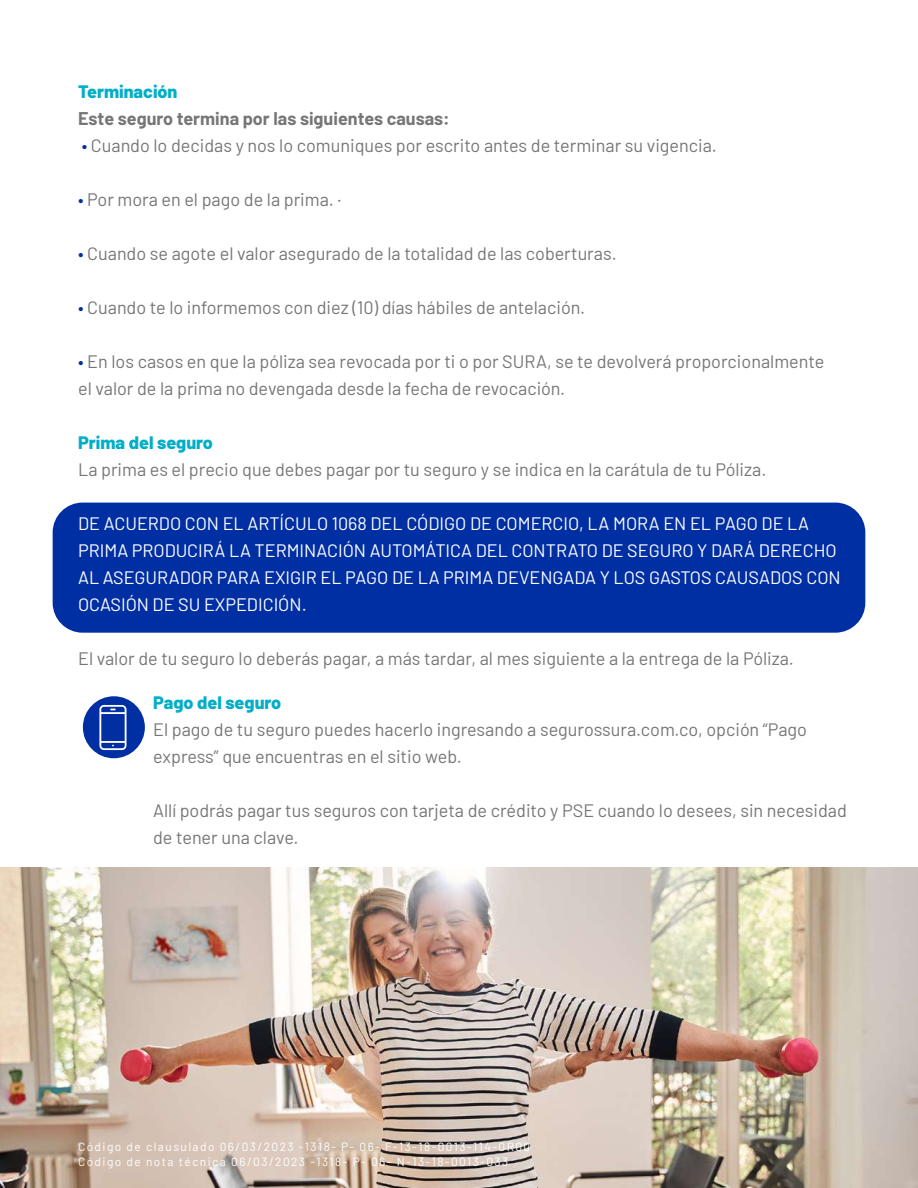
<style>
.page{position:relative;width:918px;height:1188px;background:#fff}
.page>*{position:absolute;margin:0;border:0;box-sizing:border-box;transform-origin:0 0}
.t1{font:18px/27px "Barlow";color:#767676}
.t2{font:18px/27px "Barlow";color:#fff}
.t3{font:700 18px "Barlow";color:#767676}
.t4{font:800 18px "Barlow";color:#00aec8}
.t5{font:12px/15.3px "Barlow";letter-spacing:.12em;color:#fff}
.s1{color:#002fa3}
</style>
<div class="page">
<div style="left:53px;top:503px;width:812px;height:130px;background:#002fa4;border-radius:30px"></div>
<div style="left:83px;top:696px;width:62px;height:62px;background:#002fa4;border-radius:50%"></div>
<svg style="left:99px;top:705px;width:28px;height:45px"></svg>
<img style="left:0;top:868px;width:918px;height:320px">
<p class="t4" style="left:78px;top:78px;width:101px">Terminación</p>
<p class="t3" style="left:78px;top:105px;width:373px">Este seguro termina por las siguientes causas:</p>
<p class="t1" style="left:82px;top:130px;width:637px"><span class="s1">•</span> Cuando lo decidas y nos lo comuniques por escrito antes de terminar su vigencia.</p>
<p class="t1" style="left:78px;top:184px;width:265px"><span class="s1">•</span> Por mora en el pago de la prima. ·</p>
<p class="t1" style="left:78px;top:238px;width:540px"><span class="s1">•</span> Cuando se agote el valor asegurado de la totalidad de las coberturas.</p>
<p class="t1" style="left:78px;top:292px;width:508px"><span class="s1">•</span> Cuando te lo informemos con diez (10) días hábiles de antelación.</p>
<p class="t1" style="left:78px;top:346px;width:748px"><span class="s1">•</span> En los casos en que la póliza sea revocada por ti o por SURA, se te devolverá proporcionalmente el valor de la prima no devengada desde la fecha de revocación.</p>
<p class="t4" style="left:78px;top:429px;width:136px">Prima del seguro</p>
<p class="t1" style="left:78px;top:454px;width:690px">La prima es el precio que debes pagar por tu seguro y se indica en la carátula de tu Póliza.</p>
<p class="t2" style="left:78px;top:508px;width:764px">DE ACUERDO CON EL ARTÍCULO 1068 DEL CÓDIGO DE COMERCIO, LA MORA EN EL PAGO DE LA PRIMA PRODUCIRÁ LA TERMINACIÓN AUTOMÁTICA DEL CONTRATO DE SEGURO Y DARÁ DERECHO AL ASEGURADOR PARA EXIGIR EL PAGO DE LA PRIMA DEVENGADA Y LOS GASTOS CAUSADOS CON OCASIÓN DE SU EXPEDICIÓN.</p>
<p class="t1" style="left:78px;top:643px;width:717px">El valor de tu seguro lo deberás pagar, a más tardar, al mes siguiente a la entrega de la Póliza.</p>
<p class="t4" style="left:153px;top:689px;width:130px">Pago del seguro</p>
<p class="t1" style="left:153px;top:715px;width:655px">El pago de tu seguro puedes hacerlo ingresando a segurossura.com.co, opción “Pago express” que encuentras en el sitio web.</p>
<p class="t1" style="left:153px;top:796px;width:695px">Allí podrás pagar tus seguros con tarjeta de crédito y PSE cuando lo desees, sin necesidad de tener una clave.</p>
<p class="t5" style="left:78px;top:1138px;width:454px">Código de clausulado 06/03/2023 -1318- P- 06- F-13-18-0013-114-0R00<br>Código de nota técnica 06/03/2023 -1318- P- 06- N-13-18-0013-033</p>
</div>
